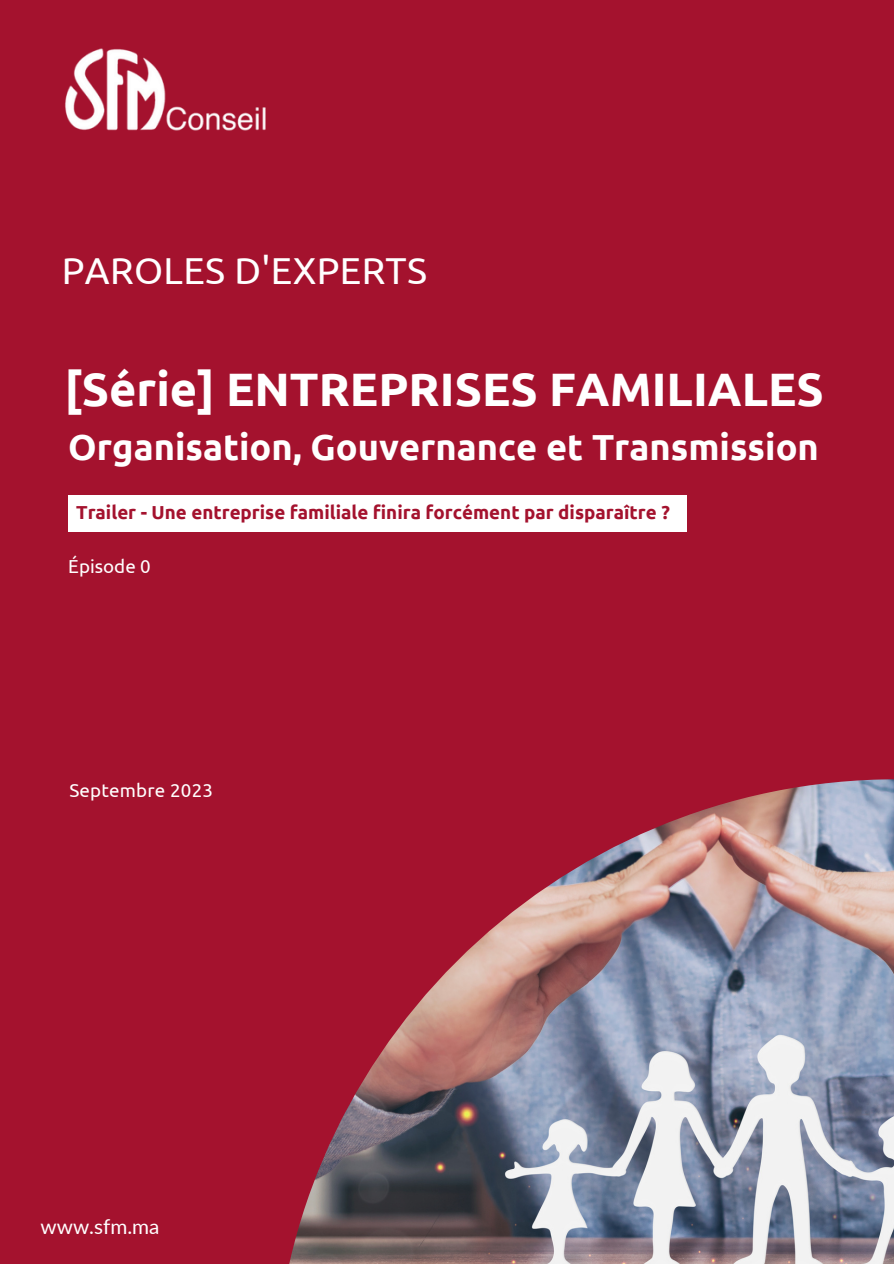
<style>
.page{position:relative;width:894px;height:1264px;background:#fff}
.page>*{position:absolute;margin:0;border:0;box-sizing:border-box;transform-origin:0 0}
.t1{font:700 46.8px "Ubuntu";color:#fff}
.t2{font:37.5px "Ubuntu";letter-spacing:.01em;color:#fff}
.t3{font:700 36.15px "Ubuntu";color:#fff}
.t4{font:20.7px "Lato";color:#fff}
.t5{font:700 18.75px "Ubuntu";color:#a4122e}
.t6{font:18.75px "Ubuntu";letter-spacing:.01em;color:#fff}
</style>
<div class="page">
<div style="left:0;top:0;width:893px;height:1263px;background:#a4122e"></div>
<img style="left:289px;top:779px;width:604px;height:484px">
<img style="left:65px;top:48px;width:201px;height:83px">
<div style="left:68px;top:495px;width:618px;height:36px;background:#fff"></div>
<p class="t2" style="left:62px;top:249px;width:367px">PAROLES D'EXPERTS</p>
<p class="t1" style="left:64px;top:363px;width:760px">[Série] ENTREPRISES FAMILIALES</p>
<p class="t3" style="left:68px;top:426px;width:752px">Organisation, Gouvernance et Transmission</p>
<p class="t5" style="left:76px;top:501px;width:595px">Trailer - Une entreprise familiale finira forcément par disparaître ?</p>
<p class="t6" style="left:68px;top:555px;width:84px">Épisode 0</p>
<p class="t6" style="left:69px;top:780px;width:145px">Septembre 2023</p>
<p class="t4" style="left:41px;top:1213px;width:120px">www.sfm.ma</p>
</div>
